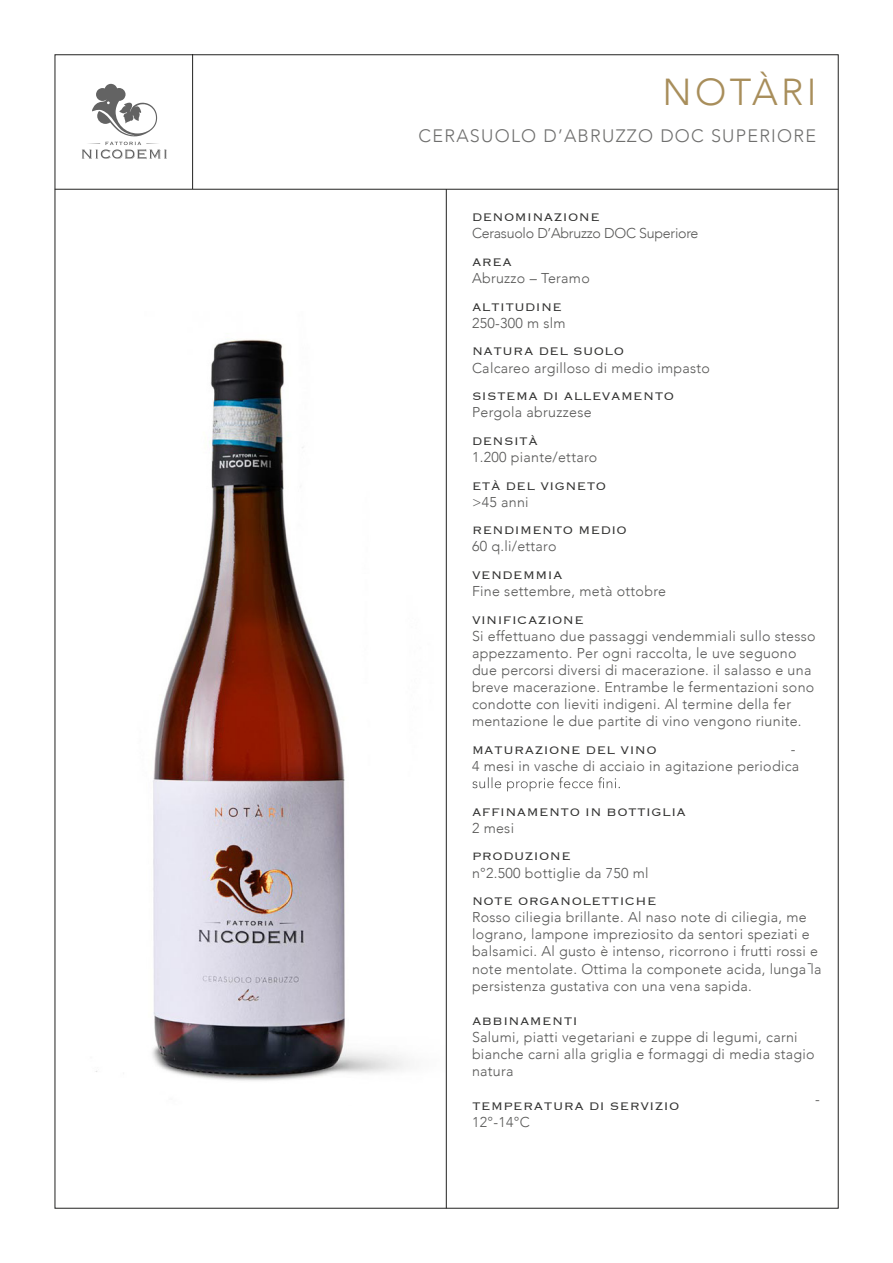
<style>
.page{position:relative;width:893px;height:1263px;background:#fff}
.page>*{position:absolute;margin:0;border:0;box-sizing:border-box;transform-origin:0 0}
.t1{font:300 37.5px "Avenir";letter-spacing:.09em;color:#a88e5b}
.t2{font:300 18px "Avenir";letter-spacing:.07em;color:#6f6f6e}
.t3{font:300 14.25px/17.1px "Avenir";letter-spacing:.02em;color:#585857}
.t4{font:300 14.25px "Copperplate";letter-spacing:.03em;color:#313130}
.t5{font:300 14.25px "Avenir";letter-spacing:-.02em;color:#585857}
</style>
<div class="page">
<img style="left:95px;top:311px;width:351px;height:794px">
<svg style="left:82px;top:142px;width:85px;height:17px"></svg>
<svg style="left:92px;top:84px;width:65px;height:52px"></svg>
<hr style="left:55px;top:189px;width:783px;height:1px;background:#222221">
<hr style="left:446px;top:189px;width:1px;height:1019px;background:#222221">
<hr style="left:192px;top:54px;width:1px;height:135px;background:#222221">
<svg style="left:472px;top:777px;width:148px;height:14px"></svg>
<h1 class="t1" style="left:662px;top:70px;width:155px">NOTÀRI</h1>
<p class="t2" style="left:419px;top:125px;width:399px">CERASUOLO D’ABRUZZO DOC SUPERIORE</p>
<p class="t4" style="left:472px;top:208px;width:129px">DENOMINAZIONE</p>
<p class="t5" style="left:472px;top:225px;width:228px">Cerasuolo D’Abruzzo DOC Superiore</p>
<p class="t4" style="left:472px;top:253px;width:42px">AREA</p>
<p class="t3" style="left:472px;top:270px;width:119px">Abruzzo – Teramo</p>
<p class="t4" style="left:472px;top:298px;width:92px">ALTITUDINE</p>
<p class="t3" style="left:472px;top:314px;width:95px">250-300 m slm</p>
<p class="t4" style="left:472px;top:342px;width:154px">NATURA DEL SUOLO</p>
<p class="t3" style="left:472px;top:359px;width:240px">Calcareo argilloso di medio impasto</p>
<p class="t4" style="left:472px;top:387px;width:204px">SISTEMA DI ALLEVAMENTO</p>
<p class="t3" style="left:472px;top:404px;width:121px">Pergola abruzzese</p>
<p class="t4" style="left:472px;top:432px;width:67px">DENSITÀ</p>
<p class="t3" style="left:472px;top:448px;width:127px">1.200 piante/ettaro</p>
<p class="t4" style="left:472px;top:476px;width:136px">ETÀ DEL VIGNETO</p>
<p class="t3" style="left:472px;top:493px;width:58px">&gt;45 anni</p>
<p class="t4" style="left:472px;top:521px;width:156px">RENDIMENTO MEDIO</p>
<p class="t3" style="left:472px;top:538px;width:86px">60 q.li/ettaro</p>
<p class="t4" style="left:472px;top:566px;width:92px">VENDEMMIA</p>
<p class="t3" style="left:472px;top:583px;width:196px">Fine settembre, metà ottobre</p>
<p class="t4" style="left:472px;top:610px;width:113px">VINIFICAZIONE</p>
<p class="t3" style="left:472px;top:627px;width:345px">Si effettuano due passaggi vendemmiali sullo stesso appezzamento. Per ogni raccolta, le uve seguono due percorsi diversi di macerazione. il salasso e una breve macerazione. Entrambe le fermentazioni sono condotte con lieviti indigeni. Al termine della fer</p>
<p class="t3" style="left:791px;top:740px;width:6px">-</p>
<p class="t3" style="left:472px;top:713px;width:331px">mentazione le due partite di vino vengono riunite.</p>
<p class="t4" style="left:472px;top:741px;width:186px">MATURAZIONE DEL VINO</p>
<p class="t3" style="left:472px;top:757px;width:329px">4 mesi in vasche di acciaio in agitazione periodica</p>
<p class="t4" style="left:472px;top:802px;width:215px">AFFINAMENTO IN BOTTIGLIA</p>
<p class="t3" style="left:472px;top:819px;width:44px">2 mesi</p>
<p class="t4" style="left:472px;top:847px;width:100px">PRODUZIONE</p>
<p class="t3" style="left:472px;top:864px;width:178px">n°2.500 bottiglie da 750 ml</p>
<p class="t4" style="left:472px;top:892px;width:186px">NOTE ORGANOLETTICHE</p>
<p class="t3" style="left:472px;top:909px;width:336px">Rosso ciliegia brillante. Al naso note di ciliegia, me</p>
<p class="t3" style="left:472px;top:926px;width:351px">lograno, lampone impreziosito da sentori speziati e balsamici. Al gusto è intenso, ricorrono i frutti rossi e note mentolate. Ottima la componete acida, lunga la persistenza gustativa con una vena sapida.</p>
<p class="t4" style="left:472px;top:1012px;width:107px">ABBINAMENTI</p>
<p class="t3" style="left:472px;top:1028px;width:344px">Salumi, piatti vegetariani e zuppe di legumi, carni bianche carni alla griglia e formaggi di media stagio</p>
<p class="t3" style="left:815px;top:1090px;width:6px">-</p>
<p class="t3" style="left:807px;top:953px;width:6px">-</p>
<p class="t3" style="left:472px;top:1063px;width:43px">natura</p>
<p class="t4" style="left:472px;top:1097px;width:209px">TEMPERATURA DI SERVIZIO</p>
<p class="t3" style="left:472px;top:1114px;width:59px">12°-14°C</p>
</div>
